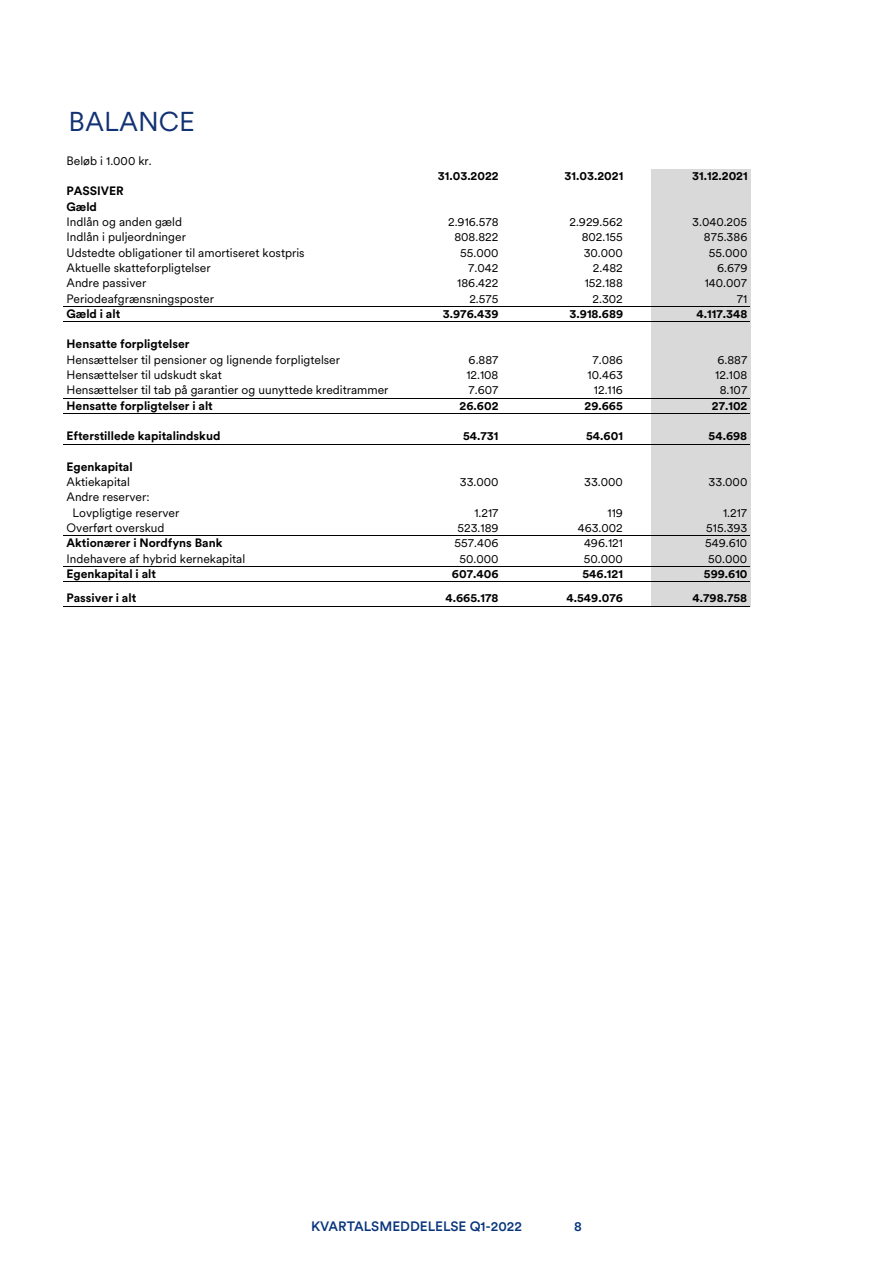
<style>
.page{position:relative;width:893px;height:1263px;background:#fff}
.page>*{position:absolute;margin:0;border:0;box-sizing:border-box;transform-origin:0 0}
.t1{font:27px "Circular XX";color:#123274}
.t2{font:500 13.5px "Circular XX";color:#08357c}
.t3{font:12px/15.3px "Circular XX";color:#000}
.t4{font:700 12px "Circular XX";color:#000}
.s1{font-weight:700}
</style>
<div class="page">
<div style="left:651px;top:169px;width:99px;height:437px;background:#d9d9d9"></div>
<hr style="left:64px;top:306px;width:686px;height:1px;background:#000">
<hr style="left:64px;top:322px;width:686px;height:1px;background:#000">
<hr style="left:64px;top:398px;width:686px;height:1px;background:#000">
<hr style="left:64px;top:413px;width:686px;height:1px;background:#000">
<hr style="left:64px;top:444px;width:686px;height:1px;background:#000">
<hr style="left:64px;top:536px;width:686px;height:1px;background:#000">
<hr style="left:64px;top:566px;width:686px;height:1px;background:#000">
<hr style="left:64px;top:582px;width:686px;height:1px;background:#000">
<hr style="left:64px;top:606px;width:686px;height:1px;background:#000">
<p class="t1" style="left:69px;top:110px;width:127px">BALANCE</p>
<p class="t3" style="left:66px;top:154px;width:87px">Beløb i 1.000 kr.</p>
<p class="t3" style="left:66px;top:184px;width:117px"><span class="s1">PASSIVER<br>Gæld<br></span>Indlån og anden gæld</p>
<p class="t4" style="left:438px;top:171px;width:62px">31.03.2022</p>
<p class="t4" style="left:565px;top:171px;width:60px">31.03.2021</p>
<p class="t4" style="left:692px;top:171px;width:57px">31.12.2021</p>
<p class="t3" style="left:448px;top:215px;width:52px">2.916.578</p>
<p class="t3" style="left:569px;top:215px;width:55px">2.929.562</p>
<p class="t3" style="left:692px;top:215px;width:57px">3.040.205</p>
<p class="t3" style="left:66px;top:230px;width:121px">Indlån i puljeordninger</p>
<p class="t3" style="left:454px;top:230px;width:46px">808.822</p>
<p class="t3" style="left:582px;top:230px;width:43px">802.155</p>
<p class="t3" style="left:704px;top:230px;width:45px">875.386</p>
<p class="t3" style="left:66px;top:246px;width:240px">Udstedte obligationer til amortiseret kostpris</p>
<p class="t3" style="left:460px;top:246px;width:40px">55.000</p>
<p class="t3" style="left:584px;top:246px;width:41px">30.000</p>
<p class="t3" style="left:709px;top:246px;width:40px">55.000</p>
<p class="t3" style="left:66px;top:261px;width:146px">Aktuelle skatteforpligtelser</p>
<p class="t3" style="left:468px;top:261px;width:32px">7.042</p>
<p class="t3" style="left:593px;top:261px;width:31px">2.482</p>
<p class="t3" style="left:717px;top:261px;width:32px">6.679</p>
<p class="t3" style="left:66px;top:276px;width:81px">Andre passiver</p>
<p class="t3" style="left:457px;top:276px;width:43px">186.422</p>
<p class="t3" style="left:585px;top:276px;width:40px">152.188</p>
<p class="t3" style="left:705px;top:276px;width:44px">140.007</p>
<p class="t3" style="left:66px;top:292px;width:149px">Periodeafgrænsningsposter</p>
<p class="t3" style="left:469px;top:292px;width:31px">2.575</p>
<p class="t3" style="left:592px;top:292px;width:32px">2.302</p>
<p class="t3" style="left:737px;top:292px;width:12px">71</p>
<p class="t4" style="left:66px;top:309px;width:55px">Gæld i alt</p>
<p class="t4" style="left:443px;top:309px;width:57px">3.976.439</p>
<p class="t4" style="left:570px;top:309px;width:55px">3.918.689</p>
<p class="t4" style="left:696px;top:309px;width:52px">4.117.348</p>
<p class="t3" style="left:66px;top:337px;width:275px"><span class="s1">Hensatte forpligtelser<br></span>Hensættelser til pensioner og lignende forpligtelser</p>
<p class="t3" style="left:469px;top:353px;width:31px">6.887</p>
<p class="t3" style="left:592px;top:353px;width:32px">7.086</p>
<p class="t3" style="left:717px;top:353px;width:31px">6.887</p>
<p class="t3" style="left:66px;top:368px;width:157px">Hensættelser til udskudt skat</p>
<p class="t3" style="left:466px;top:368px;width:34px">12.108</p>
<p class="t3" style="left:588px;top:368px;width:37px">10.463</p>
<p class="t3" style="left:715px;top:368px;width:34px">12.108</p>
<p class="t3" style="left:66px;top:383px;width:323px">Hensættelser til tab på garantier og uunyttede kreditrammer</p>
<p class="t3" style="left:469px;top:383px;width:31px">7.607</p>
<p class="t3" style="left:594px;top:383px;width:30px">12.116</p>
<p class="t3" style="left:720px;top:383px;width:29px">8.107</p>
<p class="t4" style="left:66px;top:401px;width:148px">Hensatte forpligtelser i alt</p>
<p class="t4" style="left:460px;top:401px;width:40px">26.602</p>
<p class="t4" style="left:585px;top:401px;width:40px">29.665</p>
<p class="t4" style="left:712px;top:401px;width:37px">27.102</p>
<p class="t4" style="left:66px;top:431px;width:155px">Efterstillede kapitalindskud</p>
<p class="t4" style="left:463px;top:431px;width:37px">54.731</p>
<p class="t4" style="left:586px;top:431px;width:38px">54.601</p>
<p class="t4" style="left:709px;top:431px;width:40px">54.698</p>
<p class="t3" style="left:66px;top:460px;width:68px"><span class="s1">Egenkapital<br></span>Aktiekapital</p>
<p class="t3" style="left:460px;top:475px;width:40px">33.000</p>
<p class="t3" style="left:584px;top:475px;width:40px">33.000</p>
<p class="t3" style="left:709px;top:475px;width:40px">33.000</p>
<p class="t3" style="left:73px;top:490px;width:108px;text-indent:-6px">Andre reserver:<br>Lovpligtige reserver</p>
<p class="t3" style="left:474px;top:506px;width:26px">1.217</p>
<p class="t3" style="left:608px;top:506px;width:17px">119</p>
<p class="t3" style="left:723px;top:506px;width:26px">1.217</p>
<p class="t3" style="left:66px;top:521px;width:100px">Overført overskud</p>
<p class="t3" style="left:457px;top:521px;width:43px">523.189</p>
<p class="t3" style="left:578px;top:521px;width:47px">463.002</p>
<p class="t3" style="left:706px;top:521px;width:43px">515.393</p>
<p class="t4" style="left:66px;top:538px;width:158px">Aktionærer i Nordfyns Bank</p>
<p class="t3" style="left:455px;top:536px;width:45px">557.406</p>
<p class="t3" style="left:584px;top:536px;width:40px">496.121</p>
<p class="t3" style="left:705px;top:536px;width:44px">549.610</p>
<p class="t3" style="left:66px;top:552px;width:180px">Indehavere af hybrid kernekapital</p>
<p class="t3" style="left:459px;top:552px;width:41px">50.000</p>
<p class="t3" style="left:584px;top:552px;width:41px">50.000</p>
<p class="t3" style="left:708px;top:552px;width:41px">50.000</p>
<p class="t4" style="left:66px;top:569px;width:91px">Egenkapital i alt</p>
<p class="t4" style="left:452px;top:569px;width:48px">607.406</p>
<p class="t4" style="left:582px;top:569px;width:42px">546.121</p>
<p class="t4" style="left:704px;top:569px;width:45px">599.610</p>
<p class="t4" style="left:66px;top:594px;width:71px">Passiver i alt</p>
<p class="t4" style="left:445px;top:594px;width:55px">4.665.178</p>
<p class="t4" style="left:567px;top:594px;width:58px">4.549.076</p>
<p class="t4" style="left:693px;top:594px;width:56px">4.798.758</p>
<p class="t2" style="left:311px;top:1217px;width:212px">KVARTALSMEDDELELSE Q1-2022</p>
<p class="t2" style="left:574px;top:1217px;width:9px">8</p>
</div>
